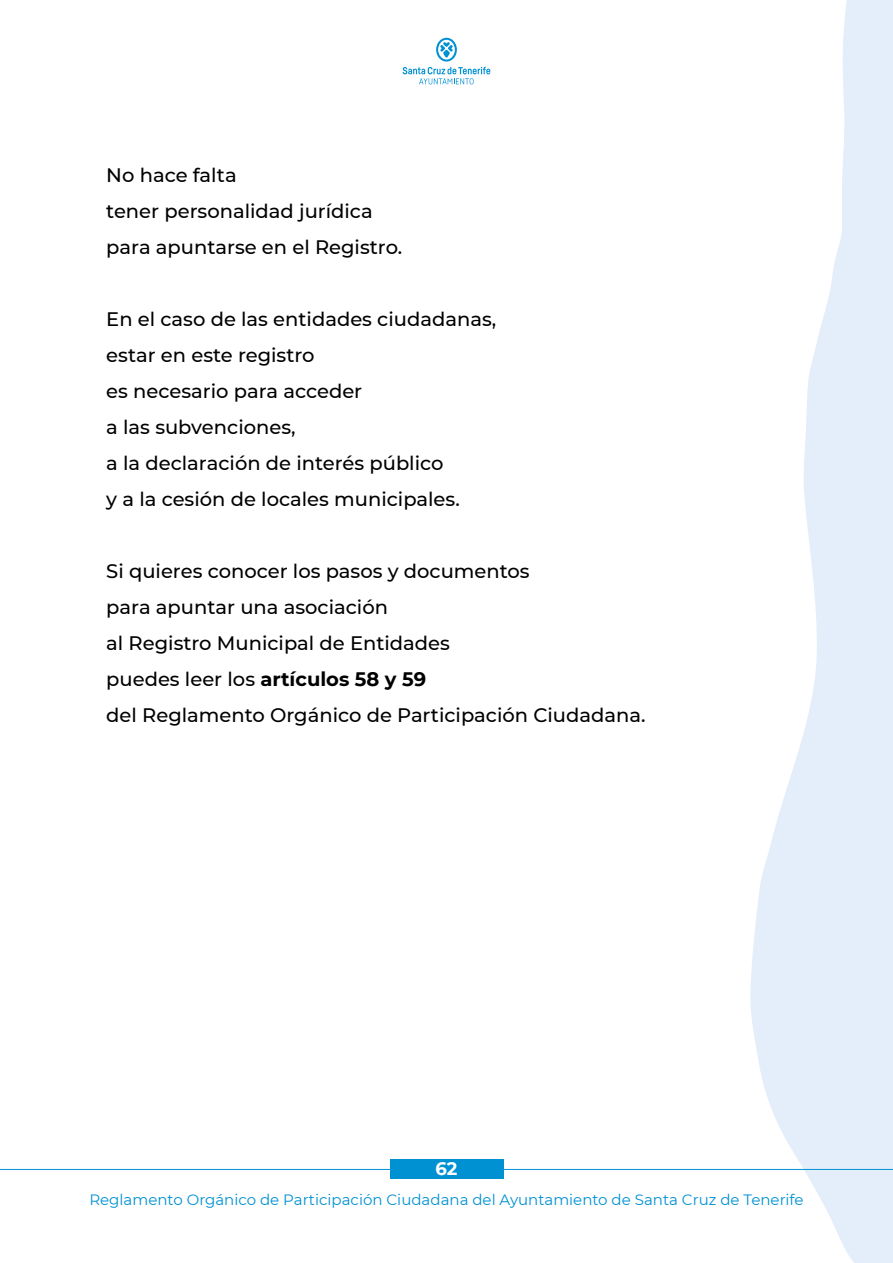
<style>
.page{position:relative;width:893px;height:1263px;background:#fff}
.page>*{position:absolute;margin:0;border:0;box-sizing:border-box;transform-origin:0 0}
.t1{font:500 19.5px/36px "Montserrat";color:#000}
.t2{font:700 18px "Montserrat";color:#fff}
.t3{font:15px "Montserrat";color:#0091d3}
.s1{font-weight:700}
</style>
<div class="page">
<svg style="left:750px;top:0;width:143px;height:1263px;fill:#e4eefa"></svg>
<div style="left:390px;top:1159px;width:114px;height:19px;background:#0091d3"></div>
<svg style="left:403px;top:38px;width:87px;height:46px"></svg>
<hr style="left:490px;top:1169px;width:403px;height:1px;background:#0091d3">
<hr style="left:0;top:1169px;width:403px;height:1px;background:#0091d3">
<p class="t1" style="left:106px;top:158px;width:297px">No hace falta<br>tener personalidad jurídica para apuntarse en el Registro.</p>
<p class="t1" style="left:106px;top:302px;width:391px">En el caso de las entidades ciudadanas, estar en este registro<br>es necesario para acceder<br>a las subvenciones,<br>a la declaración de interés público<br>y a la cesión de locales municipales.</p>
<p class="t1" style="left:106px;top:554px;width:541px">Si quieres conocer los pasos y documentos<br>para apuntar una asociación<br>al Registro Municipal de Entidades<br>puedes leer los <span class="s1">artículos 58 y 59<br></span>del Reglamento Orgánico de Participación Ciudadana.</p>
<p class="t2" style="left:435px;top:1159px;width:24px">62</p>
<p class="t3" style="left:89px;top:1192px;width:716px">Reglamento Orgánico de Participación Ciudadana del Ayuntamiento de Santa Cruz de Tenerife</p>
</div>
